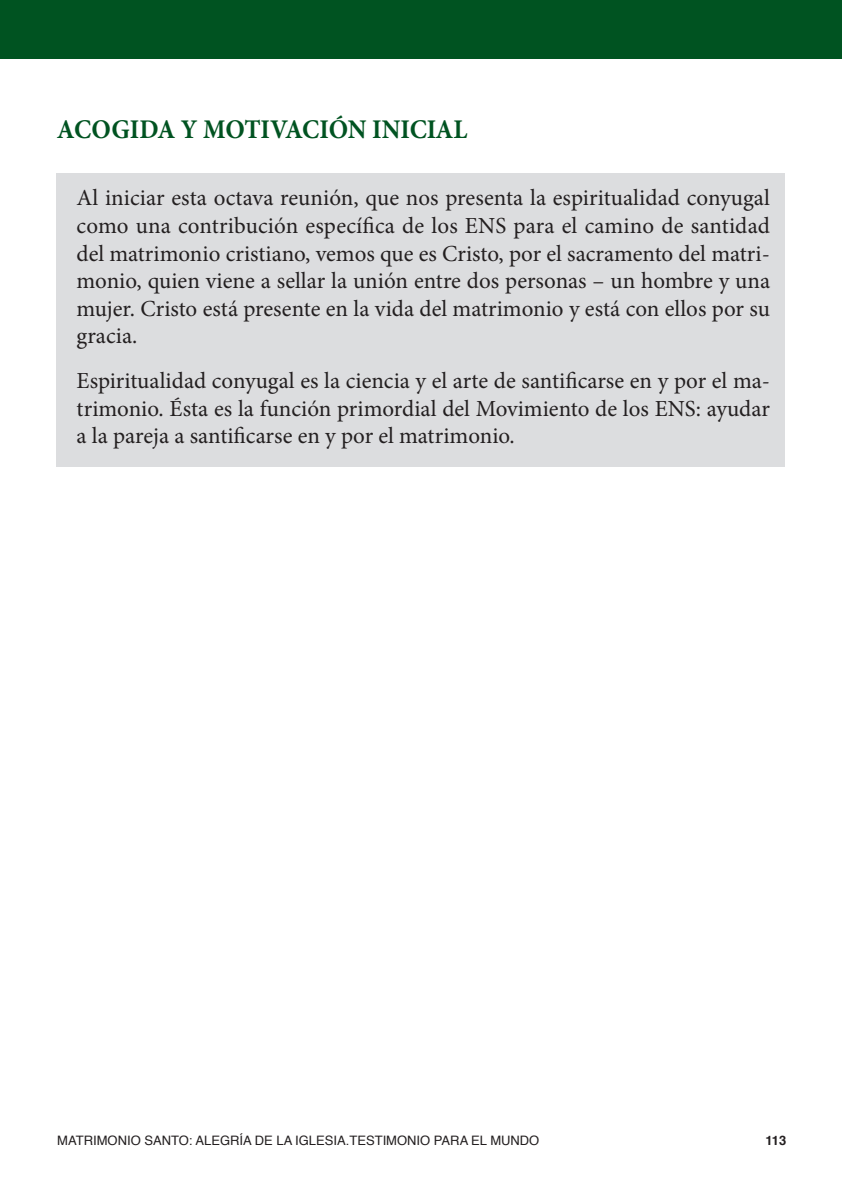
<style>
.page{position:relative;width:842px;height:1191px;background:#fff}
.page>*{position:absolute;margin:0;border:0;box-sizing:border-box;transform-origin:0 0}
.t1{font:700 27px "Minion Pro";color:#005321;scale:.94 1}
.t2{font:23px/27.6px "Minion Pro";color:#231f20;text-align:justify}
.t3{font:13px "Helvetica";color:#231f20}
.t4{font:700 13px "Helvetica";color:#231f20}
</style>
<div class="page">
<div style="left:0;top:0;width:842px;height:58px;background:#005321"></div>
<div style="left:57px;top:173px;width:728px;height:293px;background:#dcdddf"></div>
<p class="t1" style="left:57px;top:110px;width:438px">ACOGIDA Y MOTIVACIÓN INICIAL</p>
<p class="t2" style="left:77px;top:184px;width:695px">Al iniciar esta octava reunión, que nos presenta la espiritualidad conyugal como una contribución específica de los ENS para el camino de santidad del matrimonio cristiano, vemos que es Cristo, por el sacramento del matri&shy;monio, quien viene a sellar la unión entre dos personas – un hombre y una mujer. Cristo está presente en la vida del matrimonio y está con ellos por su gracia.</p>
<p class="t2" style="left:77px;top:367px;width:695px">Espiritualidad conyugal es la ciencia y el arte de santificarse en y por el ma&shy;trimonio. Ésta es la función primordial del Movimiento de los ENS: ayudar a la pareja a santificarse en y por el matrimonio.</p>
<p class="t3" style="left:57px;top:1130px;width:484px">MATRIMONIO SANTO: ALEGRÍA DE LA IGLESIA.TESTIMONIO PARA EL MUNDO</p>
<p class="t4" style="left:765px;top:1130px;width:22px">113</p>
</div>
